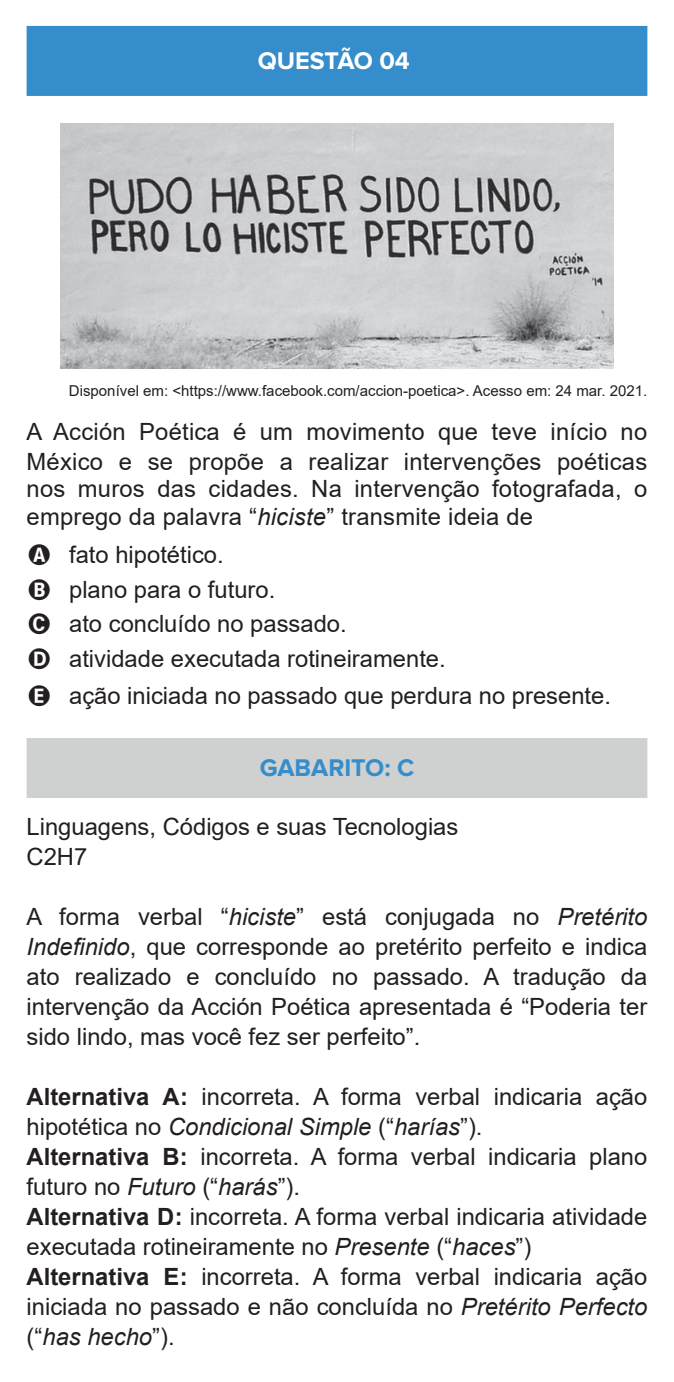
<style>
.page{position:relative;width:674px;height:1382px;background:#fff}
.page>*{position:absolute;margin:0;border:0;box-sizing:border-box;transform-origin:0 0}
.t1{font:700 25px "Proxima Nova";color:#358dcb}
.t2{font:700 25px "Proxima Nova";color:#fff}
.t3{font:23.75px/30px "Arial";color:#231f20}
.t4{font:15px "Arial";color:#231f20}
.s1{font-style:italic}
.s2{font-weight:700}
</style>
<div class="page">
<div style="left:27px;top:26px;width:620px;height:70px;background:#358dcb"></div>
<div style="left:27px;top:738px;width:620px;height:60px;background:#cfd1d0"></div>
<img style="left:60px;top:124px;width:553px;height:245px">
<p class="t2" style="left:257px;top:47px;width:153px">QUESTÃO 04</p>
<p class="t4" style="left:69px;top:380px;width:579px">Disponível em: &lt;https://www.facebook.com/accion-poetica&gt;. Acesso em: 24 mar. 2021.</p>
<p class="t3" style="left:27px;top:416px;width:622px">A Acción Poética é um movimento que teve início no<br>México e se propõe a realizar intervenções poéticas</p>
<p class="t3" style="left:27px;top:475px;width:622px;line-height:27.5px">nos muros das cidades. Na intervenção fotografada, o emprego da palavra “<span class="s1">hiciste</span>” transmite ideia de</p>
<p class="t3" style="left:69px;top:537px;width:378px;line-height:34.5px">fato hipotético.<br>plano para o futuro.<br>ato concluído no passado. atividade executada rotineiramente.</p>
<p class="t3" style="left:69px;top:680px;width:543px">ação iniciada no passado que perdura no presente.</p>
<p class="t1" style="left:259px;top:754px;width:156px">GABARITO: C</p>
<p class="t3" style="left:27px;top:811px;width:433px">Linguagens, Códigos e suas Tecnologias<br>C2H7</p>
<p class="t3" style="left:27px;top:901px;width:622px;text-align:justify">A forma verbal “<span class="s1">hiciste</span>” está conjugada no <span class="s1">Pretérito Indefinido</span>, que corresponde ao pretérito perfeito e indica ato realizado e concluído no passado. A tradução da intervenção da Acción Poética apresentada é “Poderia ter sido lindo, mas você fez ser perfeito”.</p>
<p class="t3" style="left:27px;top:1081px;width:622px"><span class="s2">Alternativa A:</span> incorreta. A forma verbal indicaria ação hipotética no <span class="s1">Condicional Simple</span> (“<span class="s1">harías</span>”).<br><span class="s2">Alternativa B:</span> incorreta. A forma verbal indicaria plano futuro no <span class="s1">Futuro</span> (“<span class="s1">harás</span>”).<br><span class="s2">Alternativa D:</span> incorreta. A forma verbal indicaria atividade executada rotineiramente no <span class="s1">Presente</span> (“<span class="s1">haces</span>”)<br><span class="s2">Alternativa E:</span> incorreta. A forma verbal indicaria ação iniciada no passado e não concluída no <span class="s1">Pretérito Perfecto </span>(“<span class="s1">has hecho</span>”).</p>
</div>
